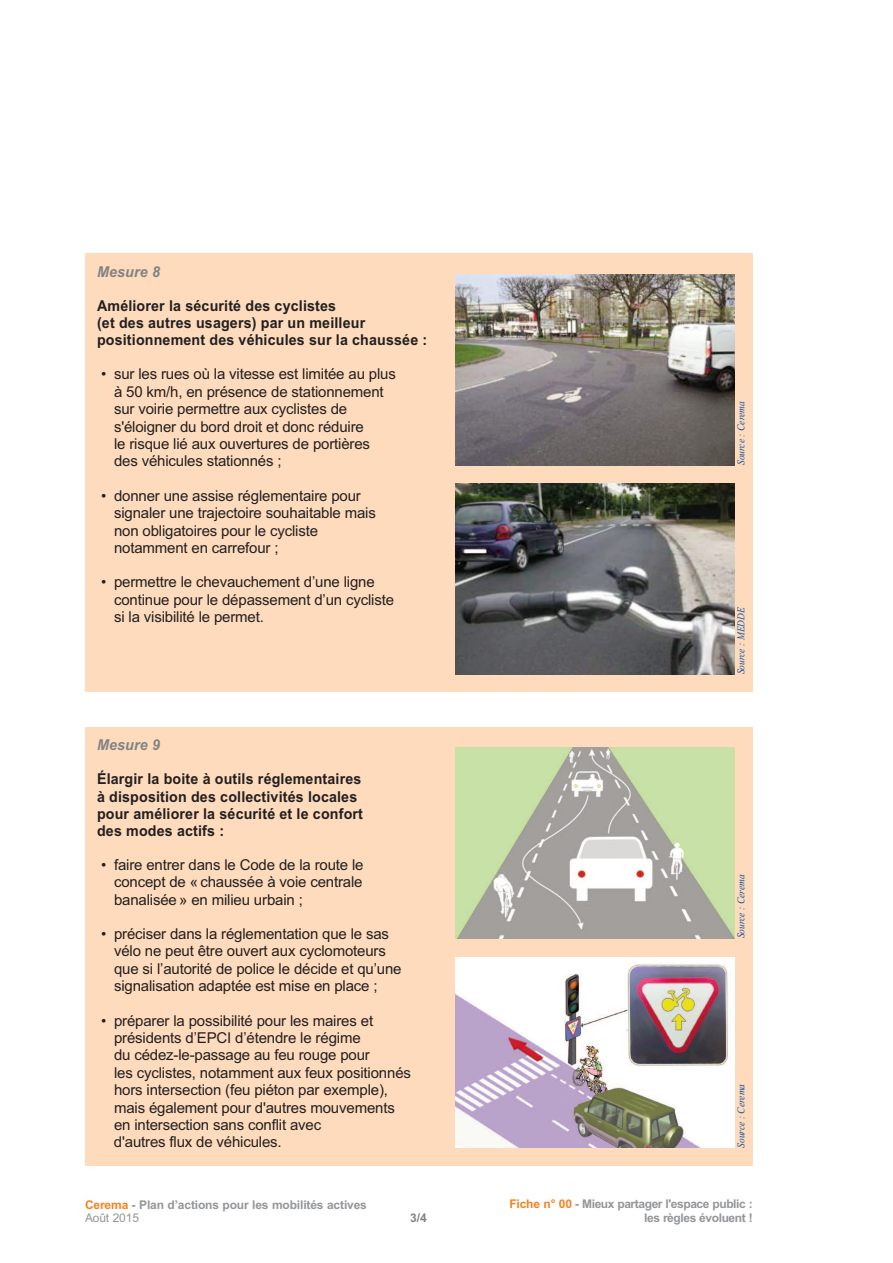
<style>
.page{position:relative;width:893px;height:1263px;background:#fff}
.page>*{position:absolute;margin:0;border:0;box-sizing:border-box;transform-origin:0 0}
.t1{font:15px/17.4px "Arial";letter-spacing:-.01em;color:#231f20}
.t2{font:700 15px/17.1px "Arial";letter-spacing:.01em;color:#231f20;scale:.95 1}
.t3{font:italic 700 15px "Arial";letter-spacing:.01em;color:#808285;scale:.95 1}
.t4{font:700 12px/14.4px "Arial";letter-spacing:-.035em;color:#939598;text-align:right}
.t5{font:700 12px/13.5px "Arial";letter-spacing:-.01em;color:#939598}
.t6{font:700 12px "Arial";color:#808285}
.t7{font:italic 10.5px "Times New Roman";color:#0d4da1;scale:.9 1}
.s1{color:#f58220}
.s2{font-weight:400}
</style>
<div class="page">
<div style="left:85px;top:254px;width:668px;height:438px;background:#fddbbc"></div>
<img style="left:456px;top:275px;width:278px;height:190px">
<img style="left:455px;top:484px;width:279px;height:190px">
<div style="left:85px;top:727px;width:668px;height:438px;background:#fddbbc"></div>
<img style="left:455px;top:748px;width:279px;height:190px">
<img style="left:455px;top:957px;width:279px;height:191px">
<p class="t3" style="left:97px;top:263px;width:68px">Mesure 8</p>
<p class="t2" style="left:97px;top:297px;width:349px">Améliorer la sécurité des cyclistes<br>(et des autres usagers) par un meilleur positionnement des véhicules sur la chaussée :</p>
<p class="t1" style="left:114px;top:366px;width:283px;text-indent:-13px">• sur les rues où la vitesse est limitée au plus à 50 km/h, en présence de stationnement sur voirie permettre aux cyclistes de s'éloigner du bord droit et donc réduire<br>le risque lié aux ouvertures de portières des véhicules stationnés ;</p>
<p class="t1" style="left:114px;top:487px;width:263px;text-indent:-13px">• donner une assise réglementaire pour signaler une trajectoire souhaitable mais non obligatoires pour le cycliste notamment en carrefour ;</p>
<p class="t1" style="left:114px;top:574px;width:281px;text-indent:-13px">• permettre le chevauchement d’une ligne continue pour le dépassement d’un cycliste si la visibilité le permet.</p>
<p class="t3" style="left:97px;top:736px;width:68px">Mesure 9</p>
<p class="t2" style="left:97px;top:771px;width:281px">Élargir la boite à outils réglementaires à disposition des collectivités locales pour améliorer la sécurité et le confort des modes actifs :</p>
<p class="t1" style="left:114px;top:856px;width:251px;text-align:justify;text-indent:-13px">• faire entrer dans le Code de la route le concept de « chaussée à voie centrale banalisée » en milieu urbain ;</p>
<p class="t1" style="left:114px;top:925px;width:289px;text-indent:-13px">• préciser dans la réglementation que le sas vélo ne peut être ouvert aux cyclomoteurs que si l’autorité de police le décide et qu’une signalisation adaptée est mise en place ;</p>
<p class="t1" style="left:114px;top:1012px;width:298px;text-indent:-13px">• préparer la possibilité pour les maires et présidents d’EPCI d’étendre le régime<br>du cédez-le-passage au feu rouge pour<br>les cyclistes, notamment aux feux positionnés hors intersection (feu piéton par exemple), mais également pour d'autres mouvements en intersection sans conflit avec<br>d'autres flux de véhicules.</p>
<p class="t5" style="left:85px;top:1198px;width:283px"><span class="s1">Cerema</span> - Plan d’actions pour les mobilités actives<br><span class="s2">Août 2015</span></p>
<p class="t6" style="left:410px;top:1211px;width:18px">3/4</p>
<p class="t7" style="left:735px;top:465px;width:72px;rotate:-90deg">Source : Cerema</p>
<p class="t7" style="left:735px;top:674px;width:77px;rotate:-90deg">Source : MEDDE</p>
<p class="t7" style="left:735px;top:938px;width:72px;rotate:-90deg">Source : Cerema</p>
<p class="t7" style="left:735px;top:1148px;width:72px;rotate:-90deg">Source : Cerema</p>
<p class="t4" style="left:509px;top:1196px;width:245px"><span class="s1">Fiche n° 00</span> - Mieux partager l'espace public : les règles évoluent !</p>
</div>
